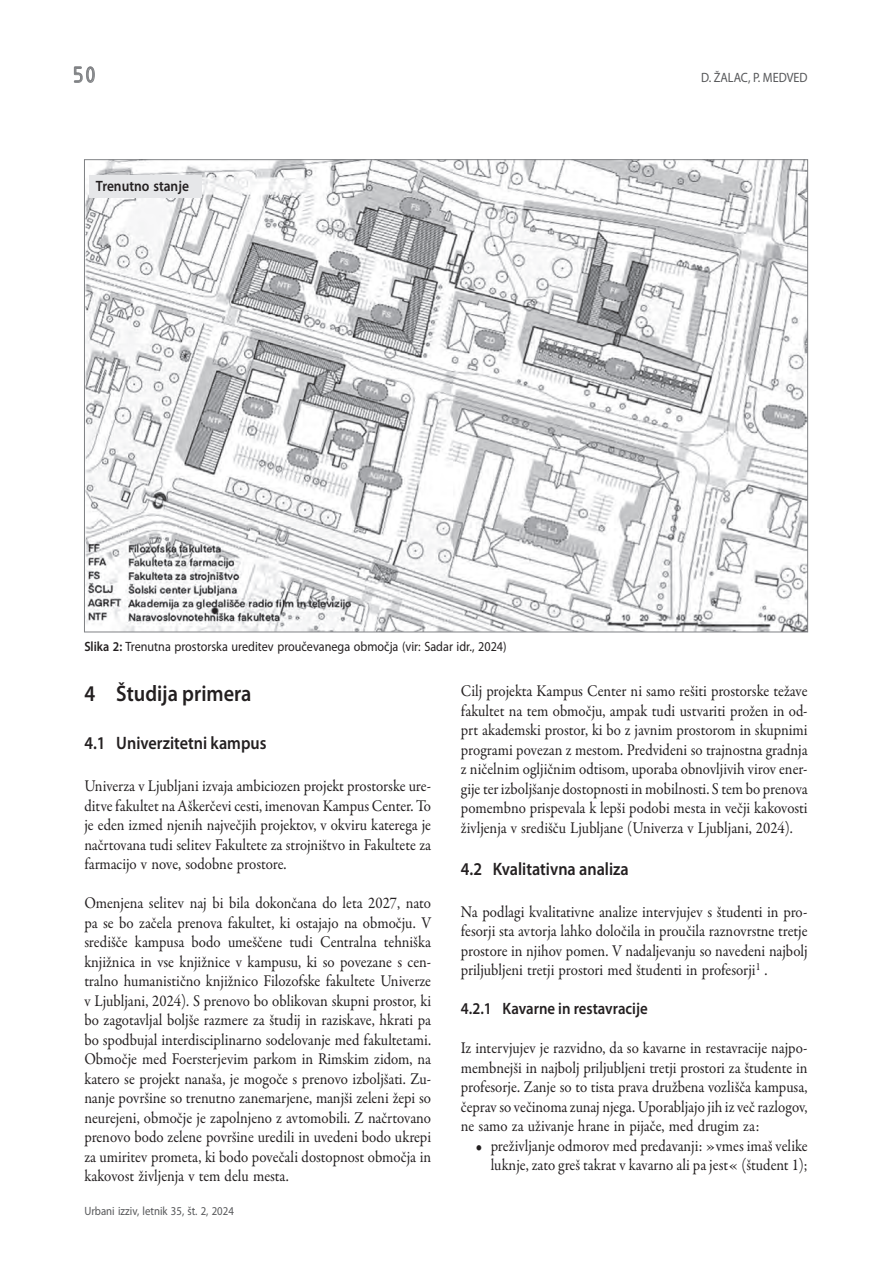
<style>
.page{position:relative;width:894px;height:1263px;background:#fff}
.page>*{position:absolute;margin:0;border:0;box-sizing:border-box;transform-origin:0 0}
.t1{font:24px "ISOCTEUR";color:#808285}
.t2{font:600 22.5px "Myriad Pro";color:#231f20;scale:.9 1}
.t3{font:600 18px "Myriad Pro";color:#231f20;scale:.9 1}
.t4{font:16.5px/19.5px "Garamond Premr Pro";color:#231f20;text-align:justify;scale:.9 1}
.t5{font:600 16.5px "Myriad Pro";color:#231f20;scale:.9 1}
.t6{font:600 15px "Myriad Pro";color:#231f20;scale:.9 1}
.t7{font:13.5px "Myriad Pro";color:#231f20;scale:.9 1}
.t8{font:13.5px "Myriad Pro";color:#57585a;scale:.9 1}
.t9{font:12px "Myriad Pro";color:#57585a;scale:.9 1}
.s1{font-weight:600}
</style>
<div class="page">
<svg style="left:74px;top:66px;width:21px;height:17px"></svg>
<img style="left:86px;top:161px;width:720px;height:469px">
<div style="left:89px;top:175px;width:112px;height:23px;background:#e6e7e9"></div>
<h1 class="t1" style="left:70px;top:59px;width:31px">50</h1>
<p class="t6" style="left:96px;top:176px;width:105px">Trenutno stanje</p>
<p class="t7" style="left:84px;top:639px;width:470px"><span class="s1">Slika 2:</span> Trenutna prostorska ureditev proučevanega območja (vir: Sadar idr., 2024)</p>
<p class="t8" style="left:701px;top:70px;width:120px">D. ŽALAC, P. MEDVED</p>
<h2 class="t2" style="left:84px;top:679px;width:187px">4 Študija primera</h2>
<p class="t3" style="left:84px;top:731px;width:204px">4.1 Univerzitetni kampus</p>
<p class="t4" style="left:84px;top:776px;width:387px">Univerza v Ljubljani izvaja ambiciozen projekt prostorske ure&shy;ditve fakultet na Aškerčevi cesti, imenovan Kampus Center. To je eden izmed njenih največjih projektov, v okviru katerega je načrtovana tudi selitev Fakultete za strojništvo in Fakultete za farmacijo v nove, sodobne prostore.</p>
<p class="t4" style="left:84px;top:893px;width:387px">Omenjena selitev naj bi bila dokončana do leta 2027, nato pa se bo začela prenova fakultet, ki ostajajo na območju. V središče kampusa bodo umeščene tudi Centralna tehniška knjižnica in vse knjižnice v kampusu, ki so povezane s cen&shy;tralno humanistično knjižnico Filozofske fakultete Univerze v Ljubljani, 2024). S prenovo bo oblikovan skupni prostor, ki bo zagotavljal boljše razmere za študij in raziskave, hkrati pa bo spodbujal interdisciplinarno sodelovanje med fakultetami.<br>Območje med Foersterjevim parkom in Rimskim zidom, na katero se projekt nanaša, je mogoče s prenovo izboljšati. Zu&shy;nanje površine so trenutno zanemarjene, manjši zeleni žepi so neurejeni, območje je zapolnjeno z avtomobili. Z načrtovano prenovo bodo zelene površine uredili in uvedeni bodo ukrepi za umiritev prometa, ki bodo povečali dostopnost območja in kakovost življenja v tem delu mesta.</p>
<p class="t9" style="left:84px;top:1204px;width:168px">Urbani izziv, letnik 35, št. 2, 2024</p>
<p class="t4" style="left:461px;top:681px;width:387px">Cilj projekta Kampus Center ni samo rešiti prostorske težave fakultet na tem območju, ampak tudi ustvariti prožen in od&shy;prt akademski prostor, ki bo z javnim prostorom in skupnimi programi povezan z mestom. Predvideni so trajnostna gradnja z ničelnim ogljičnim odtisom, uporaba obnovljivih virov ener&shy;gije ter izboljšanje dostopnosti in mobilnosti. S tem bo prenova pomembno prispevala k lepši podobi mesta in večji kakovosti življenja v središču Ljubljane (Univerza v Ljubljani, 2024).</p>
<p class="t3" style="left:461px;top:857px;width:188px">4.2 Kvalitativna analiza</p>
<p class="t4" style="left:461px;top:902px;width:387px">Na podlagi kvalitativne analize intervjujev s študenti in pro&shy;fesorji sta avtorja lahko določila in proučila raznovrstne tretje prostore in njihov pomen. V nadaljevanju so navedeni najbolj priljubljeni tretji prostori med študenti in profesorji<sup>1</sup> .</p>
<p class="t5" style="left:461px;top:998px;width:209px">4.2.1 Kavarne in restavracije</p>
<p class="t4" style="left:461px;top:1038px;width:387px">Iz intervjujev je razvidno, da so kavarne in restavracije najpo&shy;membnejši in najbolj priljubljeni tretji prostori za študente in profesorje. Zanje so to tista prava družbena vozlišča kampusa, čeprav so večinoma zunaj njega. Uporabljajo jih iz več razlogov, ne samo za uživanje hrane in pijače, med drugim za:</p>
<p class="t4" style="left:476px;top:1136px;width:370px;text-align:right">• preživljanje odmorov med predavanji: »vmes imaš velike luknje, zato greš takrat v kavarno ali pa jest« (študent 1);</p>
</div>
